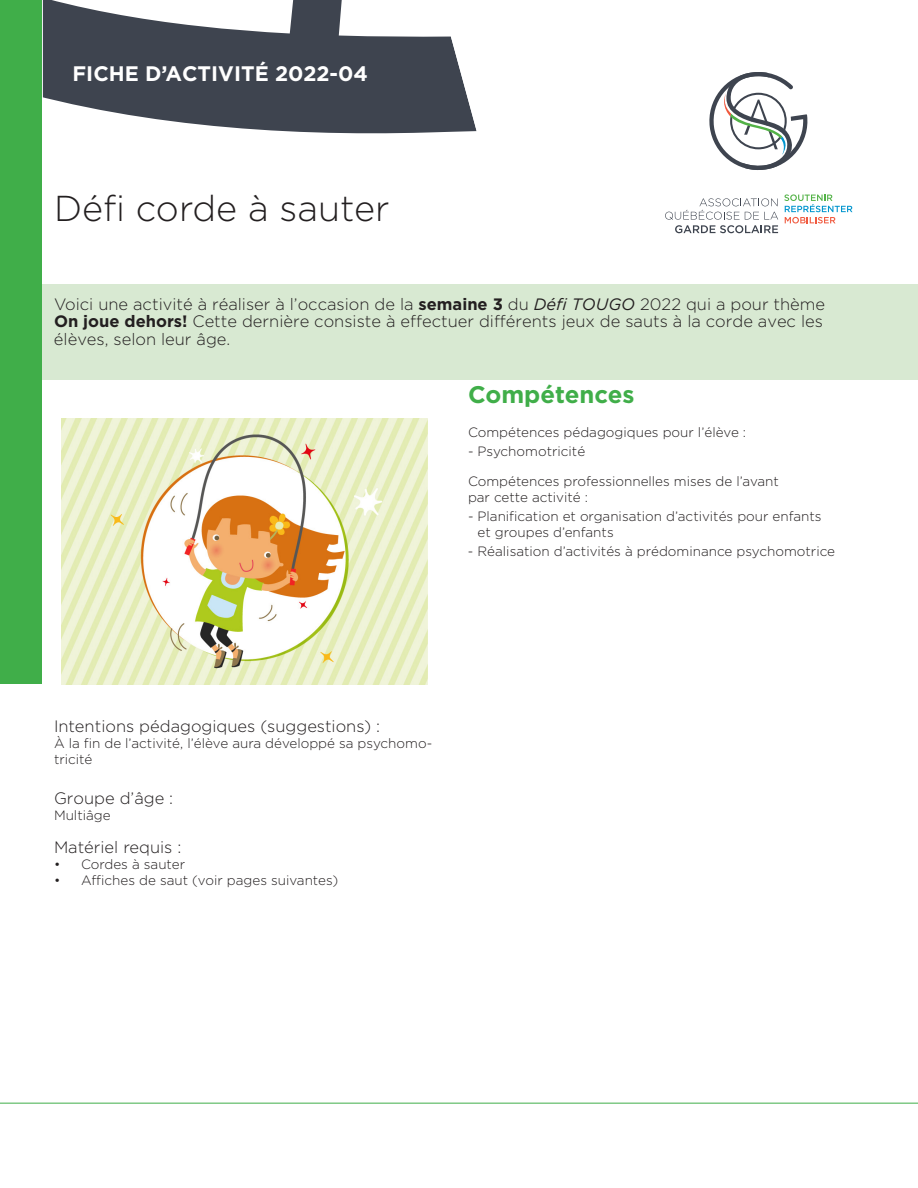
<style>
.page{position:relative;width:918px;height:1188px;background:#fff}
.page>*{position:absolute;margin:0;border:0;box-sizing:border-box;transform-origin:0 0}
.t1{font:300 36px "Gotham";color:#231f20}
.t2{font:700 24px "Gotham";color:#40ae49}
.t3{font:700 21px "Gotham";color:#fff}
.t4{font:300 16.5px/17.2px "Gotham";color:#231f20}
.t5{font:300 13.5px/16.2px "Gotham";color:#231f20}
.s1{font-weight:700}
.s2{font-weight:400;font-style:italic}
</style>
<div class="page">
<hr style="left:0;top:1103px;width:918px;height:1px;background:#40ae49">
<svg style="left:665px;top:198px;width:113px;height:35px"></svg>
<svg style="left:784px;top:194px;width:68px;height:29px"></svg>
<svg style="left:709px;top:72px;width:99px;height:98px"></svg>
<div style="left:0;top:284px;width:918px;height:96px;background:#d8e9d2"></div>
<div style="left:1px;top:0;width:41px;height:684px;background:#40ae49"></div>
<svg style="left:43px;top:0;width:299px;height:19px"></svg>
<svg style="left:43px;top:19px;width:434px;height:115px;fill:#3e444f"></svg>
<img style="left:62px;top:418px;width:366px;height:267px">
<p class="t3" style="left:73px;top:62px;width:297px">FICHE D’ACTIVITÉ 2022-04</p>
<p class="t1" style="left:54px;top:189px;width:337px">Défi corde à sauter</p>
<p class="t4" style="left:54px;top:296px;width:773px">Voici une activité à réaliser à l’occasion de la <span class="s1">semaine 3</span> du <span class="s2">Défi TOUGO</span> 2022 qui a pour thème<br><span class="s1">On joue dehors!</span> Cette dernière consiste à effectuer différents jeux de sauts à la corde avec les élèves, selon leur âge.</p>
<p class="t2" style="left:468px;top:380px;width:168px">Compétences</p>
<p class="t5" style="left:468px;top:424px;width:280px">Compétences pédagogiques pour l’élève :</p>
<p class="t5" style="left:468px;top:443px;width:119px">- Psychomotricité</p>
<p class="t5" style="left:468px;top:473px;width:312px">Compétences professionnelles mises de l’avant par cette activité :</p>
<p class="t5" style="left:478px;top:508px;width:346px;text-indent:-10px">- Planification et organisation d’activités pour enfants et groupes d’enfants</p>
<p class="t5" style="left:468px;top:543px;width:369px">- Réalisation d’activités à prédominance psychomotrice</p>
<p class="t4" style="left:54px;top:717px;width:328px">Intentions pédagogiques (suggestions) :</p>
<p class="t5" style="left:54px;top:735px;width:380px">À la fin de l’activité, l’élève aura développé sa psychomo&shy;tricité</p>
<p class="t4" style="left:54px;top:789px;width:121px">Groupe d’âge :</p>
<p class="t5" style="left:54px;top:807px;width:58px">Multiâge</p>
<p class="t4" style="left:54px;top:838px;width:129px">Matériel requis :</p>
<p class="t5" style="left:54px;top:856px;width:133px">• Cordes à sauter</p>
<p class="t5" style="left:54px;top:872px;width:286px">• Affiches de saut (voir pages suivantes)</p>
</div>
